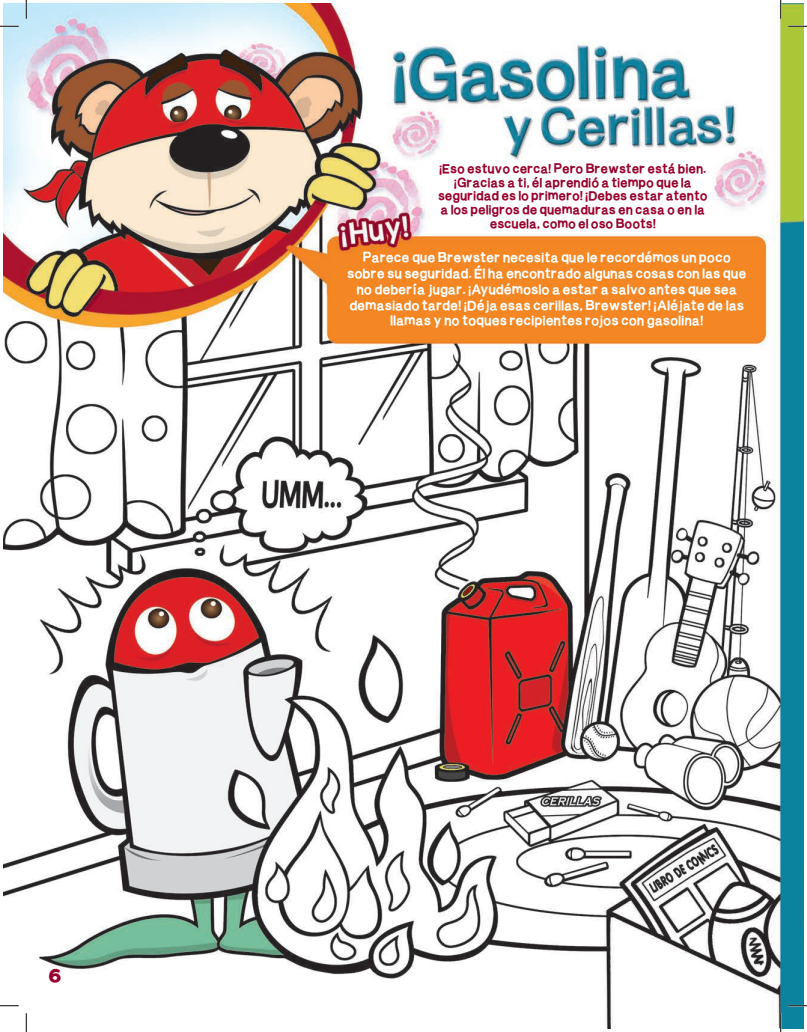
<style>
.page{position:relative;width:807px;height:1032px;background:#fff}
.page>*{position:absolute;margin:0;border:0;box-sizing:border-box;transform-origin:0 0}
.t1{font:700 20px "Billy";color:#98012d}
.t2{font:13.12px/15.8px "Burvetica Thick NC";letter-spacing:-.01em;color:#fff;text-align:center}
.t3{font:12.5px/13.8px "Burvetica Thick NC";letter-spacing:-.01em;color:#98012d;text-align:center}
</style>
<div class="page">
<img style="left:4px;top:4px;width:798px;height:1024px">
<svg style="left:0;top:25px;width:19px;height:2px"></svg>
<svg style="left:788px;top:25px;width:18px;height:2px"></svg>
<svg style="left:0;top:1004px;width:19px;height:2px"></svg>
<svg style="left:788px;top:1004px;width:18px;height:2px"></svg>
<svg style="left:25px;top:0;width:2px;height:19px"></svg>
<svg style="left:25px;top:1012px;width:2px;height:19px"></svg>
<svg style="left:779px;top:0;width:2px;height:19px"></svg>
<svg style="left:779px;top:1012px;width:2px;height:19px"></svg>
<p class="t1" style="left:49px;top:963px;width:14px">6</p>
<p class="t3" style="left:439px;top:161px;width:269px">¡Eso estuvo cerca! Pero Brewster está bien.</p>
<p class="t3" style="left:438px;top:175px;width:271px">¡Gracias a ti, él aprendió a tiempo que la seguridad es lo primero! ¡Debes estar atento a los peligros de quemaduras en casa o en la escuela, como el oso Boots!</p>
<p class="t2" style="left:347px;top:249px;width:401px">Parece que Brewster necesita que le recordémos un poco sobre su seguridad. Él ha encontrado algunas cosas con las que no debería jugar. ¡Ayudémoslo a estar a salvo antes que sea demasiado tarde! ¡Déja esas cerillas, Brewster! ¡Aléjate de las llamas y no toques recipientes rojos con gasolina!</p>
</div>
